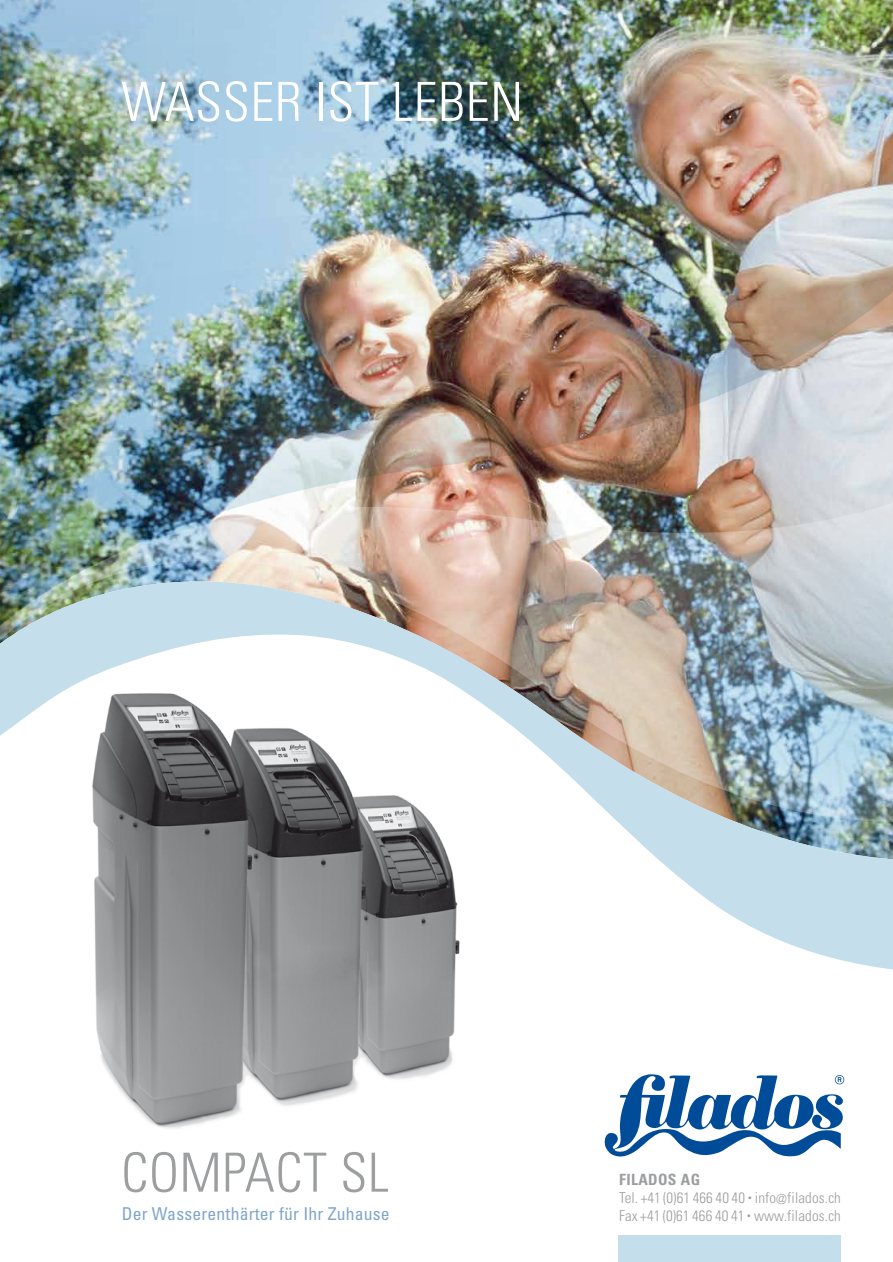
<style>
.page{position:relative;width:893px;height:1262px;background:#fff}
.page>*{position:absolute;margin:0;border:0;box-sizing:border-box;transform-origin:0 0}
.t1{font:300 condensed 54px "Univers";letter-spacing:.01em;color:#fff}
.t2{font:300 condensed 54px "Univers";letter-spacing:.01em;color:#9c9e9f}
.t3{font:condensed 17.7px "Univers";letter-spacing:.01em;color:#80a5cc}
.t4{font:700 condensed 15.45px "Univers";letter-spacing:.025em;color:#9c9e9f}
.t5{font:300 condensed 15px/17.7px "Univers";letter-spacing:.01em;color:#9c9e9f}
.s1{font-weight:400;font-size:8.85px}
.s2{font-size:13.5px}
</style>
<div class="page">
<img style="left:0;top:0;width:893px;height:499px">
<img style="left:0;top:499px;width:893px;height:45px">
<img style="left:0;top:544px;width:893px;height:426px">
<img style="left:79px;top:663px;width:414px;height:466px">
<div style="left:618px;top:1235px;width:223px;height:27px;background:#c4deeb"></div>
<svg style="left:604px;top:1074px;width:240px;height:83px"></svg>
<h1 class="t1" style="left:121px;top:69px;width:403px">WASSER IST LEBEN</h1>
<h1 class="t2" style="left:121px;top:1140px;width:269px">COMPACT SL</h1>
<p class="t3" style="left:122px;top:1203px;width:269px">Der Wasserenthärter für Ihr Zuhause</p>
<p class="t4" style="left:619px;top:1170px;width:83px">FILADOS AG</p>
<p class="t5" style="left:619px;top:1189px;width:223px">Tel. +41 (0)61 466 40 40 <span class="s1">•</span> info<span class="s2">@</span>filados.ch<br>Fax +41 (0)61 466 40 41 <span class="s1">•</span> www.filados.ch</p>
</div>
